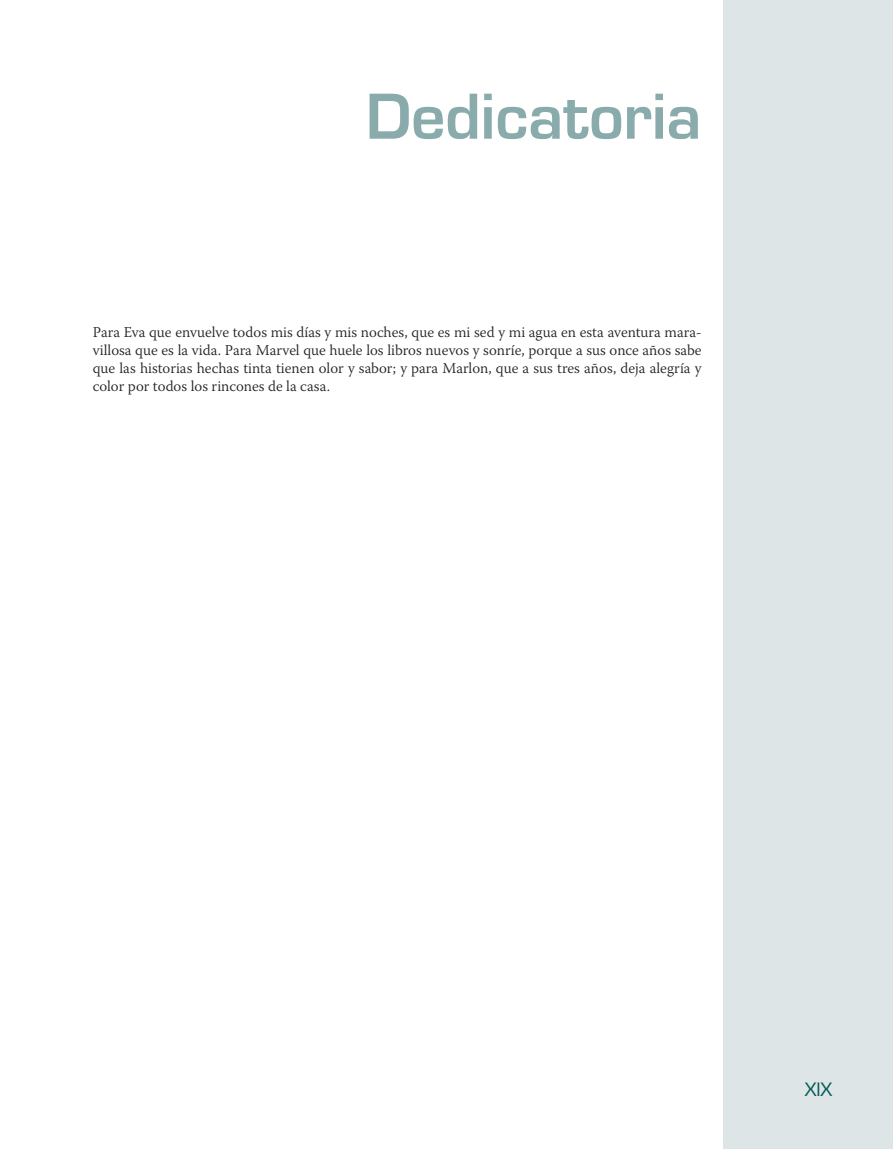
<style>
.page{position:relative;width:893px;height:1149px;background:#fff}
.page>*{position:absolute;margin:0;border:0;box-sizing:border-box;transform-origin:0 0}
.Capitulo{font:600 60px "Eurostile";color:#8aabab}
.t1{font:18px "Eurostile";color:#045956}
.Texto_s-sang{font:300 15px/18px "Warnock Pro";color:#231f20;text-align:justify}
</style>
<div class="page">
<div style="left:723px;top:0;width:170px;height:1148px;background:#dde5e6"></div>
<p class="Capitulo" style="left:366px;top:79px;width:337px">Dedicatoria</p>
<p class="Texto_s-sang" style="left:93px;top:322px;width:610px">Para Eva que envuelve todos mis días y mis noches, que es mi sed y mi agua en esta aventura mara&shy;villosa que es la vida. Para Marvel que huele los libros nuevos y sonríe, porque a sus once años sabe que las historias hechas tinta tienen olor y sabor; y para Marlon, que a sus tres años, deja alegría y color por todos los rincones de la casa.</p>
<p class="t1" style="left:805px;top:1078px;width:29px">XIX</p>
</div>
